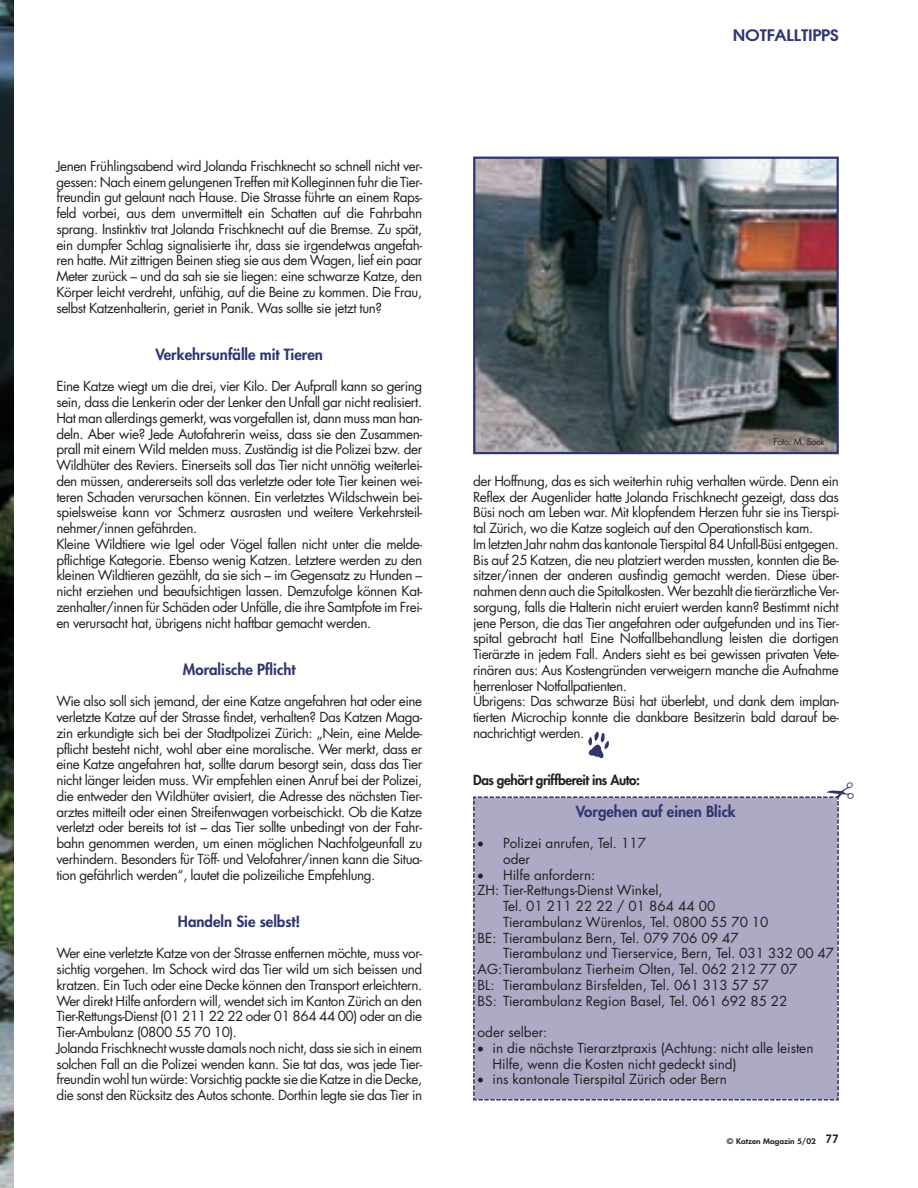
<style>
.page{position:relative;width:918px;height:1188px;background:#fff}
.page>*{position:absolute;margin:0;border:0;box-sizing:border-box;transform-origin:0 0}
.t1{font:500 16.5px "AV26";color:#2f3570;scale:1.1 1}
.t2{font:800 15px "Futura";color:#2f3570}
.t3{font:13.5px/15.8px "Futura";letter-spacing:-.035em;color:#231f20}
.t4{font:13.5px/15.8px "Futura";color:#231f20}
.t5{font:800 13.5px "Futura";letter-spacing:-.03em;color:#231f20}
.t6{font:9px "Futura";letter-spacing:-.035em;color:#231f20}
.t7{font:800 7.5px "Futura";color:#231f20;scale:1.1 1}
.s1{font-family:"AV26";font-weight:500;font-size:12px}
</style>
<div class="page">
<img style="left:0;top:0;width:14px;height:1187px">
<img style="left:476px;top:160px;width:360px;height:291px">
<div style="left:473px;top:157px;width:366px;height:297px;border:2px solid #2f3570"></div>
<svg style="left:588px;top:731px;width:21px;height:28px"></svg>
<div style="left:473px;top:796px;width:366px;height:305px;background:#acaac4"></div>
<p class="t3" style="left:56px;top:159px;width:367px;text-align:justify">Jenen Frühlingsabend wird Jolanda Frischknecht so schnell nicht ver&shy;gessen: Nach einem gelungenen Treffen mit Kolleginnen fuhr die Tier&shy;freundin gut gelaunt nach Hause. Die Strasse führte an einem Raps&shy;feld vorbei, aus dem unvermittelt ein Schatten auf die Fahrbahn sprang. Instinktiv trat Jolanda Frischknecht auf die Bremse. Zu spät, ein dumpfer Schlag signalisierte ihr, dass sie irgendetwas angefah&shy;ren hatte. Mit zittrigen Beinen stieg sie aus dem Wagen, lief ein paar Meter zurück – und da sah sie sie liegen: eine schwarze Katze, den Körper leicht verdreht, unfähig, auf die Beine zu kommen. Die Frau, selbst Katzenhalterin, geriet in Panik. Was sollte sie jetzt tun?</p>
<p class="t2" style="left:155px;top:347px;width:169px">Verkehrsunfälle mit Tieren</p>
<p class="t3" style="left:56px;top:380px;width:367px">Eine Katze wiegt um die drei, vier Kilo. Der Aufprall kann so gering sein, dass die Lenkerin oder der Lenker den Unfall gar nicht realisiert.<br>Hat man allerdings gemerkt, was vorgefallen ist, dann muss man han&shy;deln. Aber wie? Jede Autofahrerin weiss, dass sie den Zusammen&shy;prall mit einem Wild melden muss. Zuständig ist die Polizei bzw. der Wildhüter des Reviers. Einerseits soll das Tier nicht unnötig weiterlei&shy;den müssen, andererseits soll das verletzte oder tote Tier keinen wei&shy;teren Schaden verursachen können. Ein verletztes Wildschwein bei&shy;spielsweise kann vor Schmerz ausrasten und weitere Verkehrsteil&shy;nehmer/innen gefährden.<br>Kleine Wildtiere wie Igel oder Vögel fallen nicht unter die melde&shy;pflichtige Kategorie. Ebenso wenig Katzen. Letztere werden zu den kleinen Wildtieren gezählt, da sie sich – im Gegensatz zu Hunden – nicht erziehen und beaufsichtigen lassen. Demzufolge können Kat&shy;zenhalter/innen für Schäden oder Unfälle, die ihre Samtpfote im Frei&shy;en verursacht hat, übrigens nicht haftbar gemacht werden.</p>
<p class="t2" style="left:183px;top:662px;width:114px">Moralische Pflicht</p>
<p class="t3" style="left:56px;top:695px;width:367px;text-align:justify">Wie also soll sich jemand, der eine Katze angefahren hat oder eine verletzte Katze auf der Strasse findet, verhalten? Das Katzen Maga&shy;zin erkundigte sich bei der Stadtpolizei Zürich: „Nein, eine Melde&shy;pflicht besteht nicht, wohl aber eine moralische. Wer merkt, dass er eine Katze angefahren hat, sollte darum besorgt sein, dass das Tier nicht länger leiden muss. Wir empfehlen einen Anruf bei der Polizei, die entweder den Wildhüter avisiert, die Adresse des nächsten Tier&shy;arztes mitteilt oder einen Streifenwagen vorbeischickt. Ob die Katze verletzt oder bereits tot ist – das Tier sollte unbedingt von der Fahr&shy;bahn genommen werden, um einen möglichen Nachfolgeunfall zu verhindern. Besonders für Töff- und Velofahrer/innen kann die Situa&shy;tion gefährlich werden“, lautet die polizeiliche Empfehlung.</p>
<p class="t2" style="left:178px;top:914px;width:124px">Handeln Sie selbst!</p>
<p class="t3" style="left:56px;top:947px;width:367px">Wer eine verletzte Katze von der Strasse entfernen möchte, muss vor&shy;sichtig vorgehen. Im Schock wird das Tier wild um sich beissen und kratzen. Ein Tuch oder eine Decke können den Transport erleichtern.<br>Wer direkt Hilfe anfordern will, wendet sich im Kanton Zürich an den Tier-Rettungs-Dienst (01 211 22 22 oder 01 864 44 00) oder an die Tier-Ambulanz (0800 55 70 10).<br>Jolanda Frischknecht wusste damals noch nicht, dass sie sich in einem solchen Fall an die Polizei wenden kann. Sie tat das, was jede Tier&shy;freundin wohl tun würde: Vorsichtig packte sie die Katze in die Decke, die sonst den Rücksitz des Autos schonte. Dorthin legte sie das Tier in</p>
<p class="t1" style="left:733px;top:29px;width:98px">NOTFALLTIPPS</p>
<p class="t6" style="left:773px;top:438px;width:53px">Foto: M. Sock</p>
<p class="t3" style="left:473px;top:474px;width:367px">der Hoffnung, das es sich weiterhin ruhig verhalten würde. Denn ein Reflex der Augenlider hatte Jolanda Frischknecht gezeigt, dass das Büsi noch am Leben war. Mit klopfendem Herzen fuhr sie ins Tierspi&shy;tal Zürich, wo die Katze sogleich auf den Operationstisch kam.<br>Im letzten Jahr nahm das kantonale Tierspital 84 Unfall-Büsi entgegen.<br>Bis auf 25 Katzen, die neu platziert werden mussten, konnten die Be&shy;sitzer/innen der anderen ausfindig gemacht werden. Diese über&shy;nahmen denn auch die Spitalkosten. Wer bezahlt die tierärztliche Ver&shy;sorgung, falls die Halterin nicht eruiert werden kann? Bestimmt nicht jene Person, die das Tier angefahren oder aufgefunden und ins Tier&shy;spital gebracht hat! Eine Notfallbehandlung leisten die dortigen Tierärzte in jedem Fall. Anders sieht es bei gewissen privaten Vete&shy;rinären aus: Aus Kostengründen verweigern manche die Aufnahme herrenloser Notfallpatienten.<br>Übrigens: Das schwarze Büsi hat überlebt, und dank dem implan&shy;tierten Microchip konnte die dankbare Besitzerin bald darauf be&shy;nachrichtigt werden.</p>
<p class="t5" style="left:473px;top:774px;width:168px">Das gehört griffbereit ins Auto:</p>
<p class="t2" style="left:576px;top:804px;width:161px">Vorgehen auf einen Blick</p>
<p class="t4" style="left:503px;top:836px;width:144px;text-indent:-26px">• Polizei anrufen, Tel. 117 oder</p>
<p class="t4" style="left:478px;top:868px;width:119px">• Hilfe anfordern:</p>
<p class="t4" style="left:478px;top:884px;width:187px">ZH: Tier-Rettungs-Dienst Winkel,</p>
<p class="t4" style="left:503px;top:899px;width:214px">Tel. 01 211 22 22 / 01 864 44 00</p>
<p class="t4" style="left:503px;top:915px;width:267px">Tierambulanz Würenlos, Tel. 0800 55 70 10</p>
<p class="t4" style="left:478px;top:931px;width:263px">BE: Tierambulanz Bern, Tel. 079 706 09 47</p>
<p class="t4" style="left:503px;top:947px;width:333px">Tierambulanz und Tierservice, Bern, Tel. 031 332 00 47</p>
<p class="t4" style="left:478px;top:962px;width:321px">AG:Tierambulanz Tierheim Olten, Tel. 062 212 77 07</p>
<p class="t4" style="left:478px;top:978px;width:293px">BL: Tierambulanz Birsfelden, Tel. 061 313 57 57</p>
<p class="t4" style="left:478px;top:994px;width:311px">BS: Tierambulanz Region Basel, Tel. 061 692 85 22</p>
<p class="t4" style="left:478px;top:1025px;width:71px">oder selber:</p>
<p class="t4" style="left:493px;top:1041px;width:322px;text-indent:-15px">• in die nächste Tierarztpraxis (Achtung: nicht alle leisten<br>Hilfe, wenn die Kosten nicht gedeckt sind)</p>
<p class="t4" style="left:478px;top:1073px;width:251px">• ins kantonale Tierspital Zürich oder Bern</p>
<p class="t7" style="left:727px;top:1138px;width:103px">© Katzen Magazin 5/02 <span class="s1">77</span></p>
</div>
